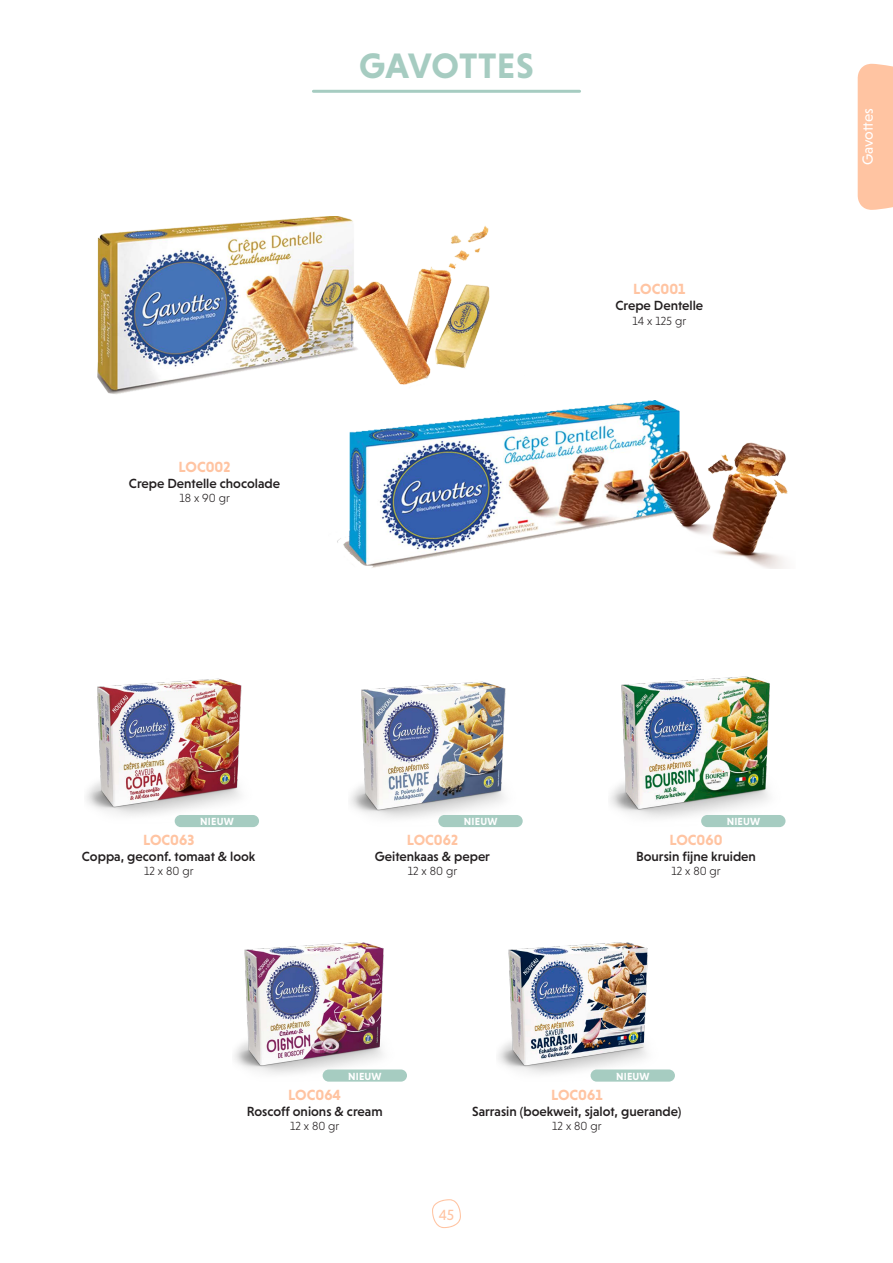
<style>
.page{position:relative;width:893px;height:1263px;background:#fff}
.page>*{position:absolute;margin:0;border:0;box-sizing:border-box;transform-origin:0 0}
.Titel{font:700 36px "Niveau Grotesk";color:#a6ccc1}
.t1{font:15px "Niveau Grotesk Bold Small Caps";color:#ffc4a2}
.t2{font:15px "Niveau Grotesk";letter-spacing:-.01em;color:#fff}
.t3{font:15px "Niveau Grotesk";color:#ffc4a2}
.t4{font:500 13.5px "Niveau Grotesk";color:#231f20}
.t5{font:300 12px "Niveau Grotesk";color:#231f20}
.NIEUW{font:700 10.5px "Niveau Grotesk";letter-spacing:.015em;color:#fff}
</style>
<div class="page">
<div style="left:858px;top:64px;width:35px;height:146px;background:#ffc4a2"></div>
<svg style="left:432px;top:1199px;width:29px;height:29px"></svg>
<hr style="left:313px;top:90px;width:267px;height:3px;background:#a6ccc1">
<img style="left:98px;top:217px;width:392px;height:177px">
<img style="left:337px;top:401px;width:451px;height:168px">
<img style="left:86px;top:678px;width:166px;height:150px">
<img style="left:610px;top:676px;width:173px;height:152px">
<img style="left:234px;top:942px;width:163px;height:140px">
<img style="left:350px;top:681px;width:166px;height:147px">
<img style="left:498px;top:942px;width:162px;height:140px">
<div style="left:323px;top:1069px;width:84px;height:12px;background:#a6ccc1;border-radius:6px"></div>
<div style="left:591px;top:1069px;width:84px;height:12px;background:#a6ccc1;border-radius:6px"></div>
<div style="left:438px;top:815px;width:85px;height:12px;background:#a6ccc1;border-radius:6px"></div>
<div style="left:701px;top:815px;width:84px;height:12px;background:#a6ccc1;border-radius:6px"></div>
<div style="left:175px;top:815px;width:84px;height:12px;background:#a6ccc1;border-radius:6px"></div>
<p class="Titel" style="left:359px;top:45px;width:176px">GAVOTTES</p>
<p class="t1" style="left:179px;top:458px;width:53px">LOC002</p>
<p class="t4" style="left:129px;top:476px;width:153px">Crepe Dentelle chocolade</p>
<p class="t5" style="left:179px;top:492px;width:52px">18 x 90 gr</p>
<p class="t1" style="left:633px;top:280px;width:54px">LOC001</p>
<p class="t4" style="left:615px;top:298px;width:89px">Crepe Dentelle</p>
<p class="t5" style="left:633px;top:314px;width:55px">14 x 125 gr</p>
<p class="t2" style="left:859px;top:165px;width:58px;rotate:-90deg">Gavottes</p>
<p class="NIEUW" style="left:200px;top:815px;width:35px">NIEUW</p>
<p class="NIEUW" style="left:464px;top:815px;width:35px">NIEUW</p>
<p class="NIEUW" style="left:727px;top:815px;width:35px">NIEUW</p>
<p class="t1" style="left:143px;top:831px;width:53px">LOC063</p>
<p class="t4" style="left:82px;top:848px;width:175px">Coppa, geconf. tomaat &amp; look</p>
<p class="t5" style="left:144px;top:864px;width:51px">12 x 80 gr</p>
<p class="t1" style="left:407px;top:831px;width:53px">LOC062</p>
<p class="t4" style="left:375px;top:848px;width:117px">Geitenkaas &amp; peper</p>
<p class="t5" style="left:408px;top:864px;width:51px">12 x 80 gr</p>
<p class="t1" style="left:669px;top:831px;width:55px">LOC060</p>
<p class="t4" style="left:636px;top:848px;width:121px">Boursin fijne kruiden</p>
<p class="t5" style="left:671px;top:864px;width:51px">12 x 80 gr</p>
<p class="NIEUW" style="left:348px;top:1070px;width:35px">NIEUW</p>
<p class="NIEUW" style="left:616px;top:1070px;width:35px">NIEUW</p>
<p class="t1" style="left:288px;top:1086px;width:54px">LOC064</p>
<p class="t4" style="left:247px;top:1103px;width:137px">Roscoff onions &amp; cream</p>
<p class="t5" style="left:290px;top:1119px;width:51px">12 x 80 gr</p>
<p class="t1" style="left:551px;top:1086px;width:53px">LOC061</p>
<p class="t4" style="left:472px;top:1103px;width:211px">Sarrasin (boekweit, sjalot, guerande)</p>
<p class="t5" style="left:552px;top:1119px;width:51px">12 x 80 gr</p>
<p class="t3" style="left:439px;top:1206px;width:17px">45</p>
</div>
